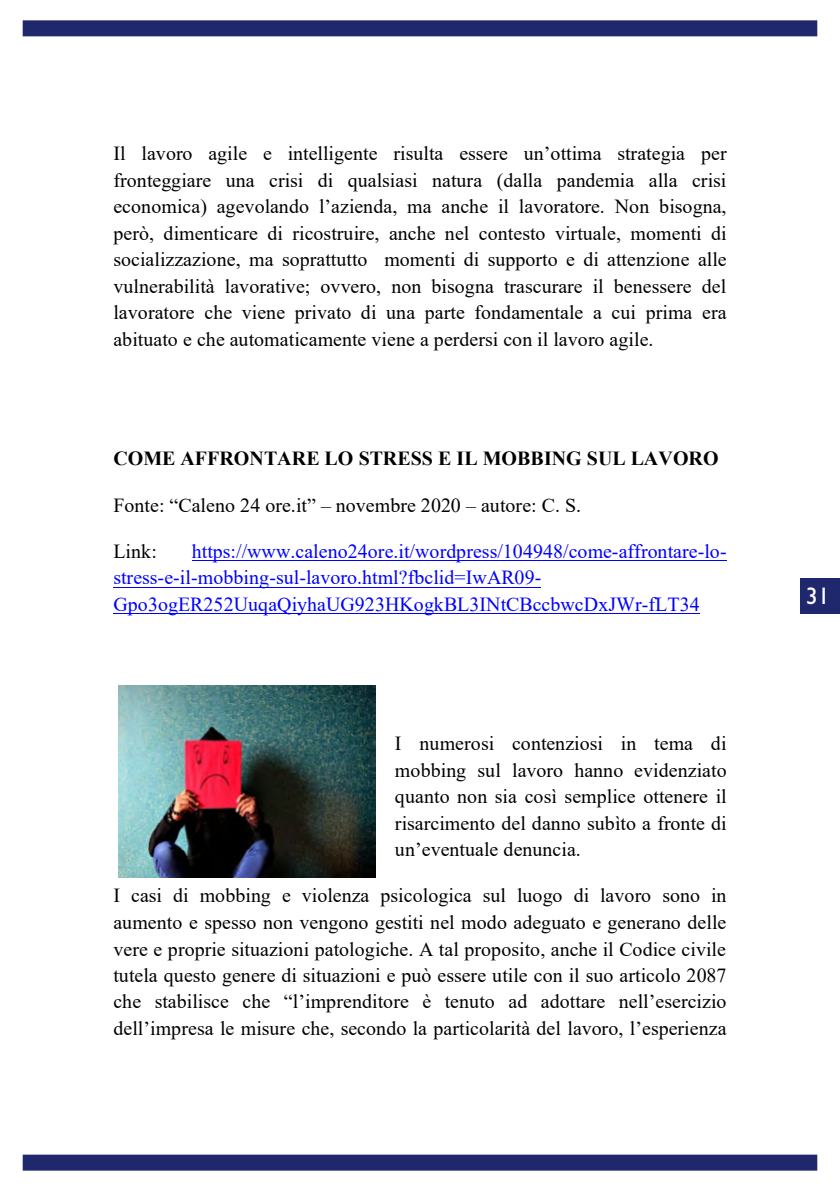
<style>
.page{position:relative;width:840px;height:1191px;background:#fff}
.page>*{position:absolute;margin:0;border:0;box-sizing:border-box;transform-origin:0 0}
.t1{font:24px "Gill Sans Std";color:#fff}
.t2{font:20px/26.4px "Times New Roman";color:#000;text-align:justify}
.t3{font:20px/26.6px "Times New Roman";color:#00f}
.t4{font:700 20px "Times New Roman";color:#000}
</style>
<div class="page">
<hr style="left:192px;top:560px;width:534px;height:1px;background:#00f">
<hr style="left:113px;top:586px;width:428px;height:1px;background:#00f">
<hr style="left:113px;top:613px;width:586px;height:1px;background:#00f">
<img style="left:118px;top:685px;width:257px;height:192px">
<div style="left:799px;top:578px;width:40px;height:35px;background:#20286d"></div>
<div style="left:23px;top:20px;width:793px;height:16px;background:#20286d"></div>
<div style="left:23px;top:1154px;width:793px;height:16px;background:#20286d"></div>
<p class="t2" style="left:113px;top:140px;width:614px">Il lavoro agile e intelligente risulta essere un’ottima strategia per fronteggiare una crisi di qualsiasi natura (dalla pandemia alla crisi economica) agevolando l’azienda, ma anche il lavoratore. Non bisogna, però, dimenticare di ricostruire, anche nel contesto virtuale, momenti di socializzazione, ma soprattutto momenti di supporto e di attenzione alle vulnerabilità lavorative; ovvero, non bisogna trascurare il benessere del lavoratore che viene privato di una parte fondamentale a cui prima era abituato e che automaticamente viene a perdersi con il lavoro agile.</p>
<p class="t4" style="left:113px;top:444px;width:606px">COME AFFRONTARE LO STRESS E IL MOBBING SUL LAVORO</p>
<p class="t2" style="left:113px;top:491px;width:469px">Fonte: “Caleno 24 ore.it” – novembre 2020 – autore: C. S.</p>
<p class="t2" style="left:113px;top:537px;width:45px">Link:</p>
<p class="t3" style="left:113px;top:537px;width:614px;text-indent:78px">https://www.caleno24ore.it/wordpress/104948/come-affrontare-lo&shy;stress-e-il-mobbing-sul-lavoro.html?fbclid=IwAR09-<br>Gpo3ogER252UuqaQiyhaUG923HKogkBL3INtCBccbwcDxJWr-fLT34</p>
<p class="t2" style="left:395px;top:729px;width:333px">I numerosi contenziosi in tema di mobbing sul lavoro hanno evidenziato quanto non sia così semplice ottenere il risarcimento del danno subìto a fronte di un’eventuale denuncia.</p>
<p class="t2" style="left:113px;top:882px;width:614px">I casi di mobbing e violenza psicologica sul luogo di lavoro sono in aumento e spesso non vengono gestiti nel modo adeguato e generano delle vere e proprie situazioni patologiche. A tal proposito, anche il Codice civile tutela questo genere di situazioni e può essere utile con il suo articolo 2087 che stabilisce che “l’imprenditore è tenuto ad adottare nell’esercizio dell’impresa le misure che, secondo la particolarità del lavoro, l’esperienza</p>
<p class="t1" style="left:805px;top:582px;width:25px">31</p>
</div>
